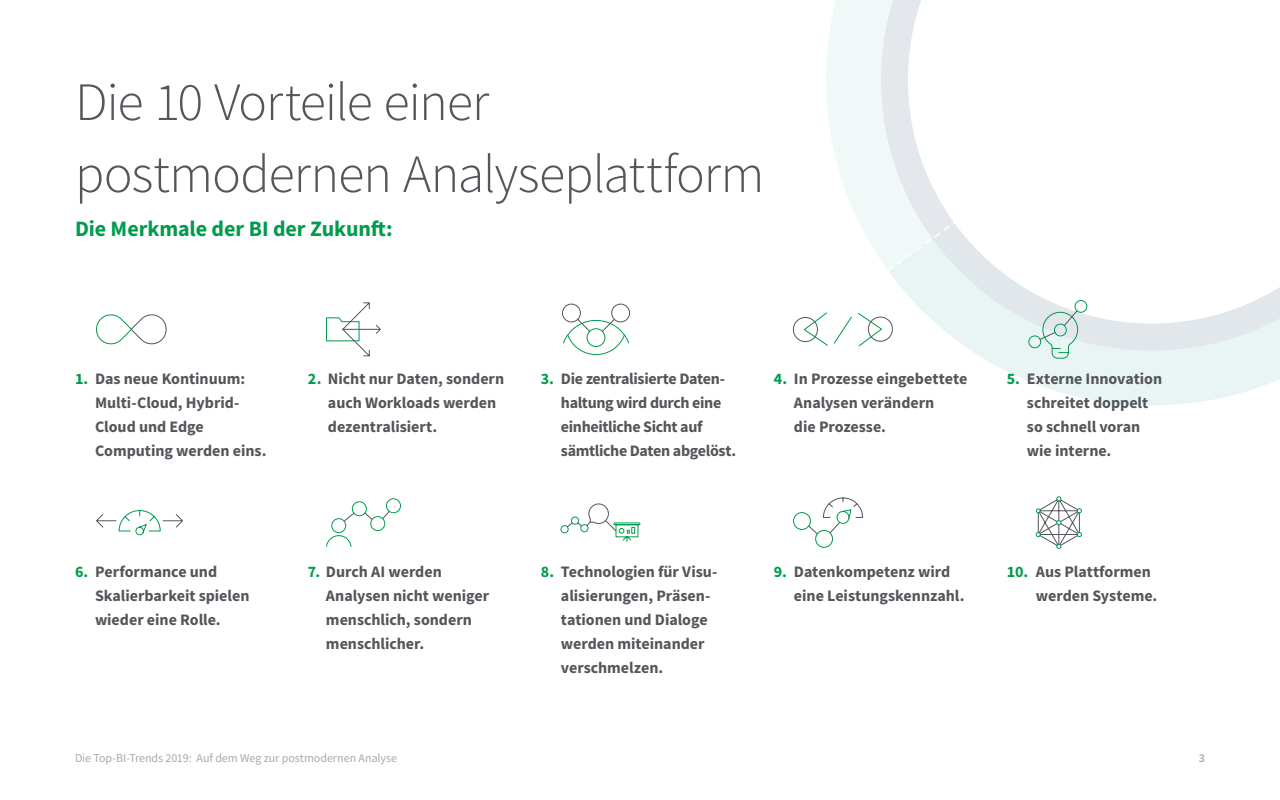
<style>
.page{position:relative;width:1280px;height:800px;background:#fff}
.page>*{position:absolute;margin:0;border:0;box-sizing:border-box;transform-origin:0 0}
.t1{font:300 54px/72px "Source Sans Pro";letter-spacing:-.02em;color:#54565b}
.t2{font:700 22px "Source Sans Pro";letter-spacing:-.005em;color:#009c4d}
.t3{font:700 16px/24px "Source Sans Pro";letter-spacing:-.005em;color:#54565b}
.t4{font:700 16px/24px "Source Sans Pro";letter-spacing:-.025em;color:#54565b}
.t5{font:12px "Source Sans Pro";letter-spacing:-.005em;color:#aaa7aa}
.t6{font:600 12px "Source Sans Pro";color:#aaa7aa}
.s1{color:#009c4d}
</style>
<div class="page">
<svg style="left:889px;top:272px;width:391px;height:133px;fill:#e8f5f4"></svg>
<svg style="left:932px;top:272px;width:348px;height:79px"></svg>
<svg style="left:826px;top:0;width:174px;height:271px"></svg>
<svg style="left:326px;top:302px;width:55px;height:55px"></svg>
<svg style="left:96px;top:314px;width:71px;height:31px"></svg>
<svg style="left:562px;top:303px;width:68px;height:53px"></svg>
<svg style="left:792px;top:312px;width:101px;height:35px"></svg>
<svg style="left:1028px;top:299px;width:60px;height:60px;background:#d5e7e3"></svg>
<svg style="left:96px;top:510px;width:87px;height:25px"></svg>
<svg style="left:326px;top:498px;width:75px;height:49px"></svg>
<svg style="left:793px;top:497px;width:70px;height:51px"></svg>
<div style="left:560px;top:525px;width:9px;height:8px;border:1px solid #009c4d;border-radius:50%"></div>
<svg style="left:566px;top:503px;width:75px;height:39px"></svg>
<svg style="left:1035px;top:496px;width:47px;height:53px"></svg>
<h1 class="t1" style="left:75px;top:66px;width:691px">Die 10 Vorteile einer postmodernen Analyseplattform</h1>
<h2 class="t2" style="left:75px;top:214px;width:319px">Die Merkmale der BI der Zukunft:</h2>
<p class="t3" style="left:95px;top:366px;width:173px;text-indent:-20px"><span class="s1">1.</span> Das neue Kontinuum:<br>Multi-Cloud, Hybrid-<br>Cloud und Edge<br>Computing werden eins.</p>
<p class="t3" style="left:328px;top:366px;width:178px;text-indent:-20px"><span class="s1">2.</span> Nicht nur Daten, sondern auch Workloads werden dezentralisiert.</p>
<p class="t4" style="left:561px;top:366px;width:177px;text-indent:-20px"><span class="s1">3.</span> Die zentralisierte Daten&shy;haltung wird durch eine einheitliche Sicht auf sämtliche Daten abgelöst.</p>
<p class="t3" style="left:794px;top:366px;width:175px;text-indent:-20px"><span class="s1">4.</span> In Prozesse eingebettete<br>Analysen verändern<br>die Prozesse.</p>
<p class="t3" style="left:1027px;top:366px;width:137px;text-indent:-20px"><span class="s1">5.</span> Externe Innovation schreitet doppelt so schnell voran wie interne.</p>
<p class="t3" style="left:95px;top:559px;width:156px;text-indent:-20px"><span class="s1">6.</span> Performance und<br>Skalierbarkeit spielen wieder eine Rolle.</p>
<p class="t3" style="left:326px;top:559px;width:165px;text-indent:-18px"><span class="s1">7.</span> Durch AI werden<br>Analysen nicht weniger menschlich, sondern menschlicher.</p>
<p class="t3" style="left:561px;top:559px;width:158px;text-indent:-20px"><span class="s1">8.</span> Technologien für Visu&shy;alisierungen, Präsen&shy;tationen und Dialoge werden miteinander verschmelzen.</p>
<p class="t3" style="left:794px;top:559px;width:172px;text-indent:-20px"><span class="s1">9.</span> Datenkompetenz wird eine Leistungskennzahl.</p>
<p class="t3" style="left:1036px;top:559px;width:123px;text-indent:-29px"><span class="s1">10.</span> Aus Plattformen werden Systeme.</p>
<p class="t5" style="left:75px;top:751px;width:324px">Die Top-BI-Trends 2019: Auf dem Weg zur postmodernen Analyse</p>
<p class="t6" style="left:1199px;top:750px;width:8px">3</p>
</div>
